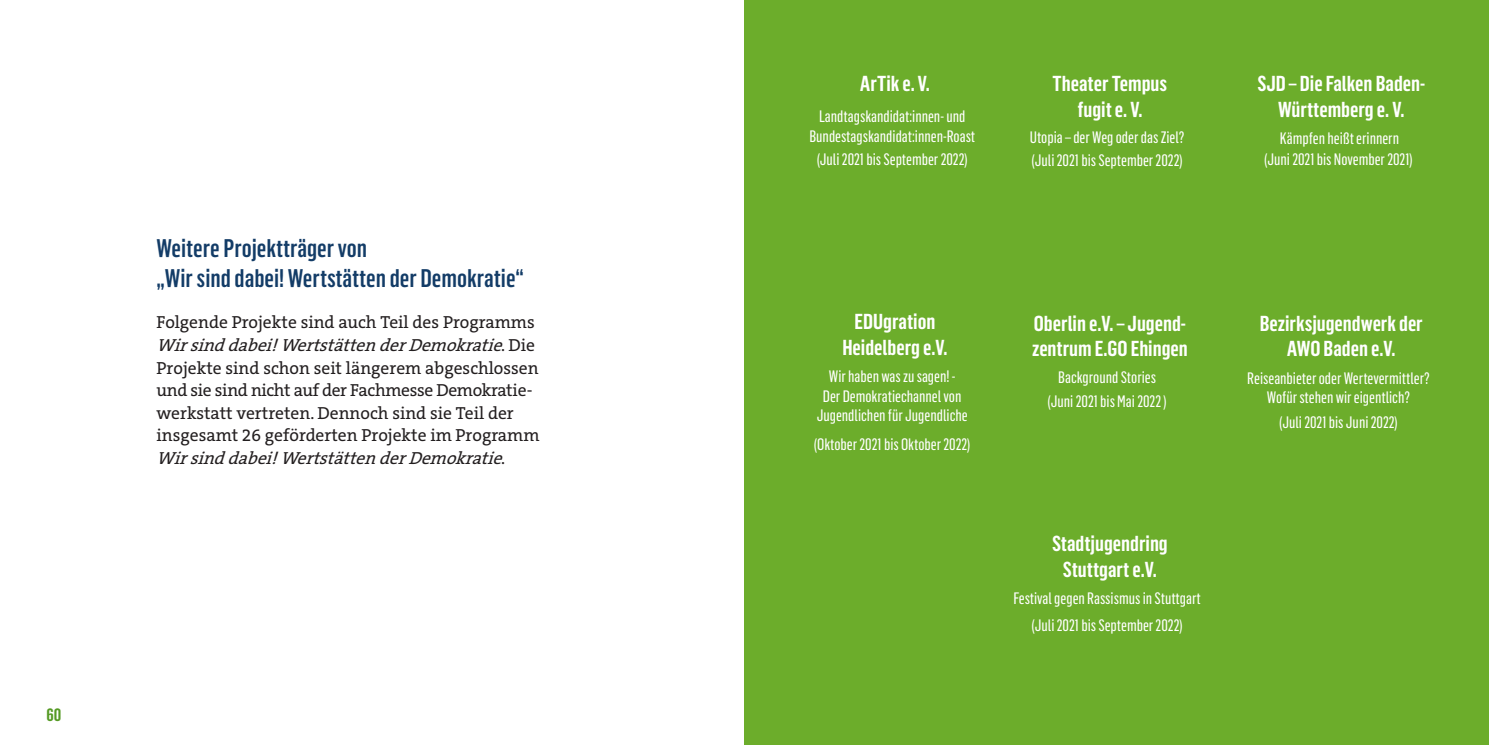
<style>
.page{position:relative;width:1489px;height:745px;background:#fff}
.page>*{position:absolute;margin:0;border:0;box-sizing:border-box;transform-origin:0 0}
.t1{font:500 25px/30px "Flama Condensed";color:#133c67}
.t2{font:600 21.25px/25.5px "Flama Condensed";color:#fff;text-align:center}
.t3{font:17.5px/22.5px "The Serif C5";color:#231f20}
.t4{font:600 17.5px "Flama Condensed";color:#559a24}
.t5{font:16.25px/19.5px "Flama Condensed Basic";color:#fff;text-align:center}
.s1{font-style:italic}
</style>
<div class="page">
<div style="left:744px;top:0;width:744px;height:744px;background:#6cad2b"></div>
<h1 class="t1" style="left:157px;top:233px;width:369px">Weitere Projektträger von<br>„Wir sind dabei! Wertstätten der Demokratie“</h1>
<p class="t3" style="left:157px;top:311px;width:384px">Folgende Projekte sind auch Teil des Programms <span class="s1">Wirsinddabei!WertstättenderDemokratie</span>. D i e Projekte sind schon seit längerem abgeschlossen und sie sind nicht auf der Fachmesse Demokratie&shy;werkstatt vertreten. Dennoch sind sie Teil der insgesamt 26 geförderten Projekte im Programm <span class="s1">Wirsinddabei!WertstättenderDemokratie</span>.</p>
<p class="t4" style="left:47px;top:704px;width:16px">60</p>
<h2 class="t2" style="left:860px;top:71px;width:71px">ArTik e. V.</h2>
<p class="t5" style="left:809px;top:106px;width:167px">Landtagskandidat:innen- und<br>Bundestagskandidat:innen-Roast</p>
<p class="t5" style="left:816px;top:149px;width:152px">(Juli 2021 bis September 2022)</p>
<h2 class="t2" style="left:1052px;top:71px;width:116px">Theater Tempus fugit e. V.</h2>
<p class="t5" style="left:1029px;top:125px;width:156px;line-height:22.8px;text-align:left">Utopia – der Weg oder das Ziel? (Juli 2021 bis September 2022)</p>
<h2 class="t2" style="left:1257px;top:71px;width:169px">SJD – Die Falken Baden-<br>Württemberg e. V.</h2>
<p class="t5" style="left:1264px;top:127px;width:150px;line-height:21.4px">Kämpfen heißt erinnern (Juni 2021 bis November 2021)</p>
<h2 class="t2" style="left:842px;top:309px;width:107px">EDUgration<br>Heidelberg e.V.</h2>
<p class="t5" style="left:816px;top:366px;width:152px">Wir haben was zu sagen! -<br>Der Demokratiechannel von<br>Jugendlichen für Jugendliche</p>
<p class="t5" style="left:814px;top:434px;width:158px">(Oktober 2021 bis Oktober 2022)</p>
<h2 class="t2" style="left:1031px;top:310px;width:157px;text-align:left">Oberlin e.V. – Jugend&shy;zentrum E.GO Ehingen</h2>
<p class="t5" style="left:1047px;top:363px;width:121px;line-height:25px">Background Stories (Juni 2021 bis Mai 2022 )</p>
<h2 class="t2" style="left:1051px;top:530px;width:117px">Stadtjugendring<br>Stuttgart e.V.</h2>
<p class="t5" style="left:1013px;top:584px;width:189px;line-height:27px">Festival gegen Rassismus in Stuttgart (Juli 2021 bis September 2022)</p>
<h2 class="t2" style="left:1259px;top:310px;width:164px">Bezirksjugendwerk der<br>AWO Baden e.V.</h2>
<p class="t5" style="left:1247px;top:367px;width:184px">Reiseanbieter oder Wertevermittler?<br>Wofür stehen wir eigentlich?</p>
<p class="t5" style="left:1278px;top:412px;width:120px">(Juli 2021 bis Juni 2022)</p>
</div>
